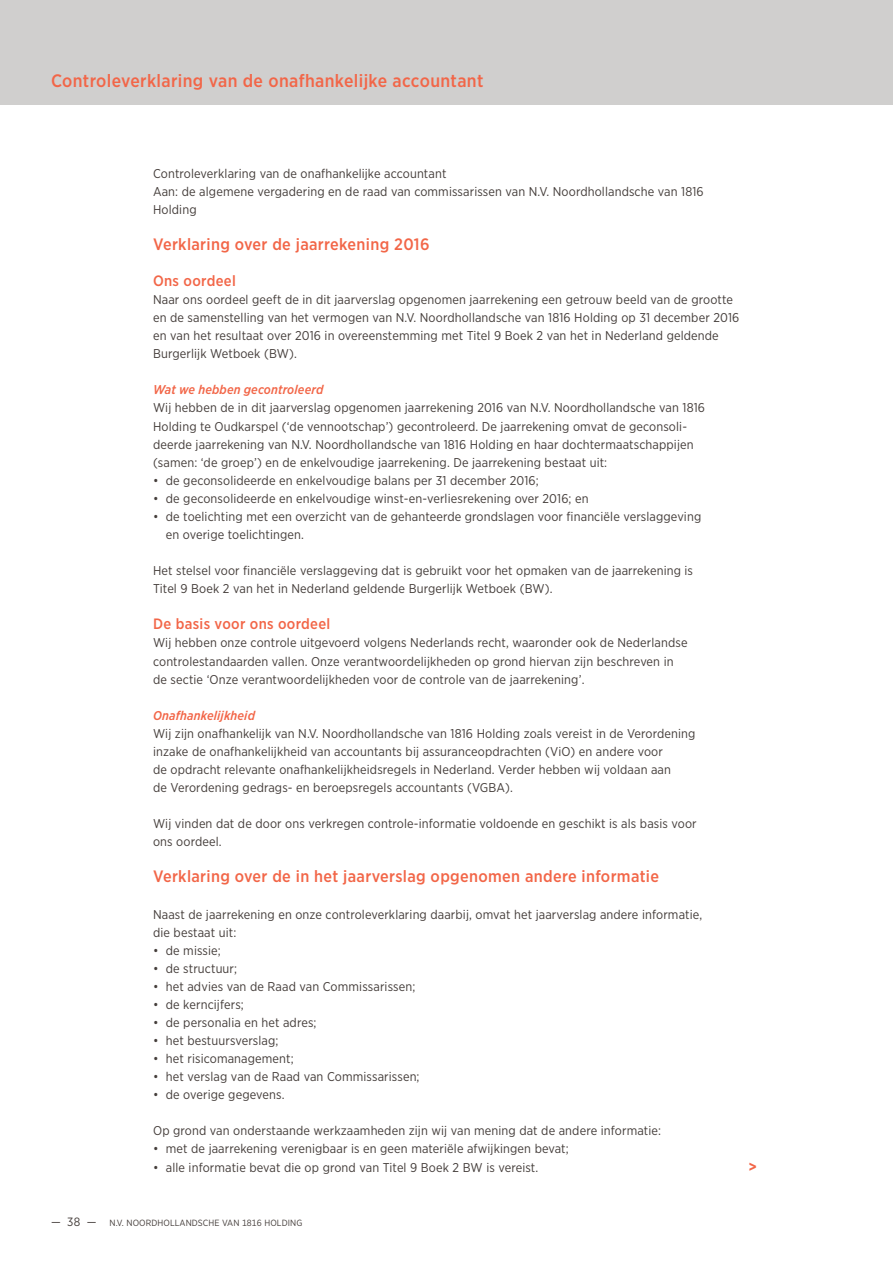
<style>
.page{position:relative;width:893px;height:1263px;background:#fff}
.page>*{position:absolute;margin:0;border:0;box-sizing:border-box;transform-origin:0 0}
.t1{font:500 18px "Gotham Narrow";letter-spacing:.02em;color:#f26648}
.t2{font:500 16.5px "Gotham Narrow";letter-spacing:.02em;color:#f26648}
.t3{font:500 15px "Gotham Narrow";letter-spacing:.02em;color:#f26648}
.t4{font:700 15px "Gotham Narrow";color:#f26648}
.t5{font:12.75px/18px "Gotham Narrow";letter-spacing:.01em;color:#443d3a}
.t6{font:italic 500 12.75px "Gotham Narrow";letter-spacing:.01em;color:#f26648}
.t7{font:9px "Gotham Narrow";letter-spacing:.01em;color:#443d3a}
.s1{font-size:12px}
</style>
<div class="page">
<div style="left:0;top:0;width:893px;height:105px;background:#d0cfce"></div>
<h1 class="t1" style="left:51px;top:69px;width:434px">Controleverklaring van de onafhankelijke accountant</h1>
<p class="t5" style="left:153px;top:164px;width:552px">Controleverklaring van de onafhankelijke accountant<br>Aan: de algemene vergadering en de raad van commissarissen van N.V. Noordhollandsche van 1816<br>Holding</p>
<p class="t2" style="left:153px;top:234px;width:278px">Verklaring over de jaarrekening 2016</p>
<p class="t3" style="left:153px;top:271px;width:84px">Ons oordeel</p>
<p class="t5" style="left:153px;top:290px;width:588px">Naar ons oordeel geeft de in dit jaarverslag opgenomen jaarrekening een getrouw beeld van de grootte en de samenstelling van het vermogen van N.V. Noordhollandsche van 1816 Holding op 31 december 2016 en van het resultaat over 2016 in overeenstemming met Titel 9 Boek 2 van het in Nederland geldende Burgerlijk Wetboek (BW).</p>
<p class="t6" style="left:153px;top:382px;width:172px">Wat we hebben gecontroleerd</p>
<p class="t5" style="left:153px;top:399px;width:553px">Wij hebben de in dit jaarverslag opgenomen jaarrekening 2016 van N.V. Noordhollandsche van 1816<br>Holding te Oudkarspel (‘de vennootschap’) gecontroleerd. De jaarrekening omvat de geconsoli&shy;deerde jaarrekening van N.V. Noordhollandsche van 1816 Holding en haar dochtermaatschappijen (samen: ‘de groep’) en de enkelvoudige jaarrekening. De jaarrekening bestaat uit:</p>
<p class="t5" style="left:153px;top:471px;width:387px">• de geconsolideerde en enkelvoudige balans per 31 december 2016;</p>
<p class="t5" style="left:153px;top:489px;width:437px">• de geconsolideerde en enkelvoudige winst-en-verliesrekening over 2016; en</p>
<p class="t5" style="left:166px;top:507px;width:537px;text-indent:-13px">• de toelichting met een overzicht van de gehanteerde grondslagen voor financiële verslaggeving en overige toelichtingen.</p>
<p class="t5" style="left:153px;top:561px;width:541px">Het stelsel voor financiële verslaggeving dat is gebruikt voor het opmaken van de jaarrekening is<br>Titel 9 Boek 2 van het in Nederland geldende Burgerlijk Wetboek (BW).</p>
<p class="t3" style="left:153px;top:615px;width:179px">De basis voor ons oordeel</p>
<p class="t5" style="left:153px;top:634px;width:536px">Wij hebben onze controle uitgevoerd volgens Nederlands recht, waaronder ook de Nederlandse controlestandaarden vallen. Onze verantwoordelijkheden op grond hiervan zijn beschreven in de sectie ‘Onze verantwoordelijkheden voor de controle van de jaarrekening’.</p>
<p class="t6" style="left:153px;top:707px;width:103px">Onafhankelijkheid</p>
<p class="t5" style="left:153px;top:724px;width:544px">Wij zijn onafhankelijk van N.V. Noordhollandsche van 1816 Holding zoals vereist in de Verordening inzake de onafhankelijkheid van accountants bij assuranceopdrachten (ViO) en andere voor<br>de opdracht relevante onafhankelijkheidsregels in Nederland. Verder hebben wij voldaan aan<br>de Verordening gedrags- en beroepsregels accountants (VGBA).</p>
<p class="t5" style="left:153px;top:814px;width:545px">Wij vinden dat de door ons verkregen controle-informatie voldoende en geschikt is als basis voor ons oordeel.</p>
<p class="t2" style="left:153px;top:866px;width:507px">Verklaring over de in het jaarverslag opgenomen andere informatie</p>
<p class="t5" style="left:153px;top:905px;width:551px">Naast de jaarrekening en onze controleverklaring daarbij, omvat het jaarverslag andere informatie, die bestaat uit:</p>
<p class="t5" style="left:153px;top:941px;width:69px">• de missie;</p>
<p class="t5" style="left:153px;top:959px;width:86px">• de structuur;</p>
<p class="t5" style="left:153px;top:977px;width:264px">• het advies van de Raad van Commissarissen;</p>
<p class="t5" style="left:153px;top:995px;width:92px">• de kerncijfers;</p>
<p class="t5" style="left:153px;top:1013px;width:165px">• de personalia en het adres;</p>
<p class="t5" style="left:153px;top:1031px;width:127px">• het bestuursverslag;</p>
<p class="t5" style="left:153px;top:1049px;width:142px">• het risicomanagement;</p>
<p class="t5" style="left:153px;top:1067px;width:268px">• het verslag van de Raad van Commissarissen;</p>
<p class="t5" style="left:153px;top:1085px;width:133px">• de overige gegevens.</p>
<p class="t5" style="left:153px;top:1121px;width:510px">Op grond van onderstaande werkzaamheden zijn wij van mening dat de andere informatie:</p>
<p class="t5" style="left:153px;top:1140px;width:417px">• met de jaarrekening verenigbaar is en geen materiële afwijkingen bevat;</p>
<p class="t5" style="left:153px;top:1158px;width:387px">• alle informatie bevat die op grond van Titel 9 Boek 2 BW is vereist.</p>
<p class="t4" style="left:748px;top:1157px;width:10px">&gt;</p>
<p class="t7" style="left:51px;top:1217px;width:253px"><span class="s1">— 38 —</span> N.V. NOORDHOLLANDSCHE VAN 1816 HOLDING</p>
</div>
